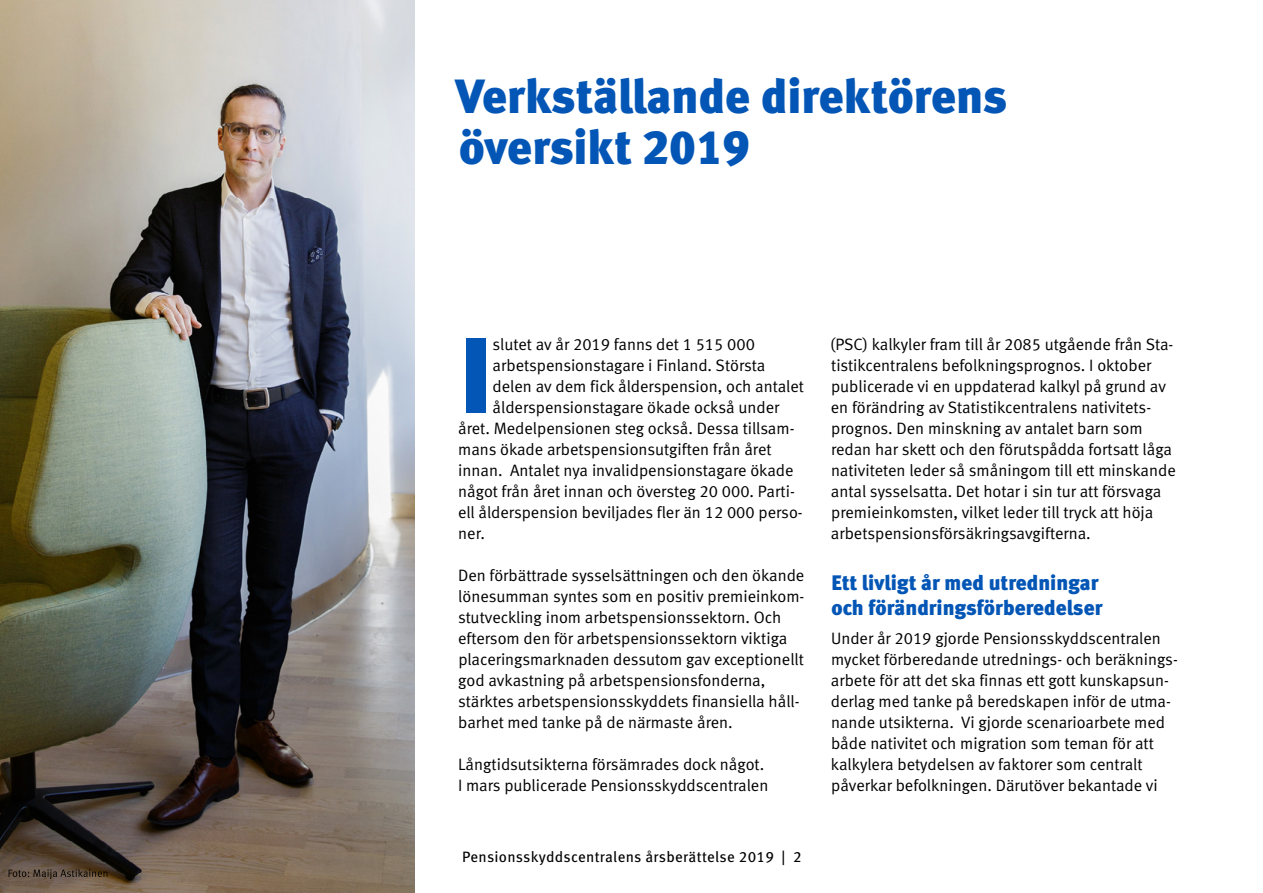
<style>
.page{position:relative;width:1263px;height:893px;background:#fff}
.page>*{position:absolute;margin:0;border:0;box-sizing:border-box;transform-origin:0 0}
.P_Leipä{font:106.95px "Meta Black LF";color:#0356b5}
.H1_ISO_otsikko{font:48px "Meta Black LF";color:#0356b5}
.H2_väliotsikko{font:21px/25.5px "Meta Black LF";color:#0356b5}
.P_Leipä-2{font:16.5px/21px "Meta Normal LF";color:#000}
.t1{font:15px "Meta Pro";letter-spacing:.02em;color:#000}
</style>
<div class="page">
<img style="left:0;top:0;width:415px;height:893px">
<svg style="left:9px;top:869px;width:98px;height:10px"></svg>
<h1 class="H1_ISO_otsikko" style="left:455px;top:68px;width:553px">Verkställande direktörens</h1>
<h1 class="H1_ISO_otsikko" style="left:459px;top:119px;width:292px">översikt 2019</h1>
<p class="P_Leipä" style="left:460px;top:311px;width:34px">I</p>
<p class="P_Leipä-2" style="left:492px;top:333px;width:264px">slutet av år 2019 fanns det 1 515 000</p>
<p class="P_Leipä-2" style="left:493px;top:354px;width:274px">arbetspensionstagare i Finland. Största</p>
<p class="P_Leipä-2" style="left:493px;top:375px;width:313px">delen av dem fick ålderspension, och antalet</p>
<p class="P_Leipä-2" style="left:493px;top:396px;width:288px">ålderspensionstagare ökade också under</p>
<p class="P_Leipä-2" style="left:458px;top:417px;width:338px">året. Medelpensionen steg också. Dessa tillsam-</p>
<p class="P_Leipä-2" style="left:458px;top:438px;width:315px">mans ökade arbetspensionsutgiften från året</p>
<p class="P_Leipä-2" style="left:458px;top:459px;width:337px">innan. Antalet nya invalidpensionstagare ökade</p>
<p class="P_Leipä-2" style="left:458px;top:480px;width:338px">något från året innan och översteg 20 000. Parti-</p>
<p class="P_Leipä-2" style="left:458px;top:501px;width:346px">ell ålderspension beviljades fler än 12 000 perso-</p>
<p class="P_Leipä-2" style="left:458px;top:522px;width:28px">ner.</p>
<p class="P_Leipä-2" style="left:458px;top:564px;width:348px">Den förbättrade sysselsättningen och den ökande lönesumman syntes som en positiv premieinkom&shy;stutveckling inom arbetspensionssektorn. Och eftersom den för arbetspensionssektorn viktiga placeringsmarknaden dessutom gav exceptionellt god avkastning på arbetspensionsfonderna, stärktes arbetspensionsskyddets finansiella håll&shy;barhet med tanke på de närmaste åren.</p>
<p class="P_Leipä-2" style="left:458px;top:753px;width:312px">Långtidsutsikterna försämrades dock något.<br>I mars publicerade Pensionsskyddscentralen</p>
<p class="t1" style="left:462px;top:845px;width:341px">Pensionsskyddscentralens årsberättelse 2019 | 2</p>
<p class="P_Leipä-2" style="left:830px;top:333px;width:347px">(PSC) kalkyler fram till år 2085 utgående från Sta&shy;tistikcentralens befolkningsprognos. I oktober publicerade vi en uppdaterad kalkyl på grund av en förändring av Statistikcentralens nativitets&shy;prognos. Den minskning av antalet barn som redan har skett och den förutspådda fortsatt låga nativiteten leder så småningom till ett minskande antal sysselsatta. Det hotar i sin tur att försvaga premieinkomsten, vilket leder till tryck att höja arbetspensionsförsäkringsavgifterna.</p>
<h2 class="H2_väliotsikko" style="left:831px;top:569px;width:273px">Ett livligt år med utredningar och förändringsförberedelser</h2>
<p class="P_Leipä-2" style="left:831px;top:627px;width:348px">Under år 2019 gjorde Pensionsskyddscentralen mycket förberedande utrednings- och beräknings&shy;arbete för att det ska finnas ett gott kunskapsun&shy;derlag med tanke på beredskapen inför de utma&shy;nande utsikterna. Vi gjorde scenarioarbete med både nativitet och migration som teman för att kalkylera betydelsen av faktorer som centralt påverkar befolkningen. Därutöver bekantade vi</p>
</div>
